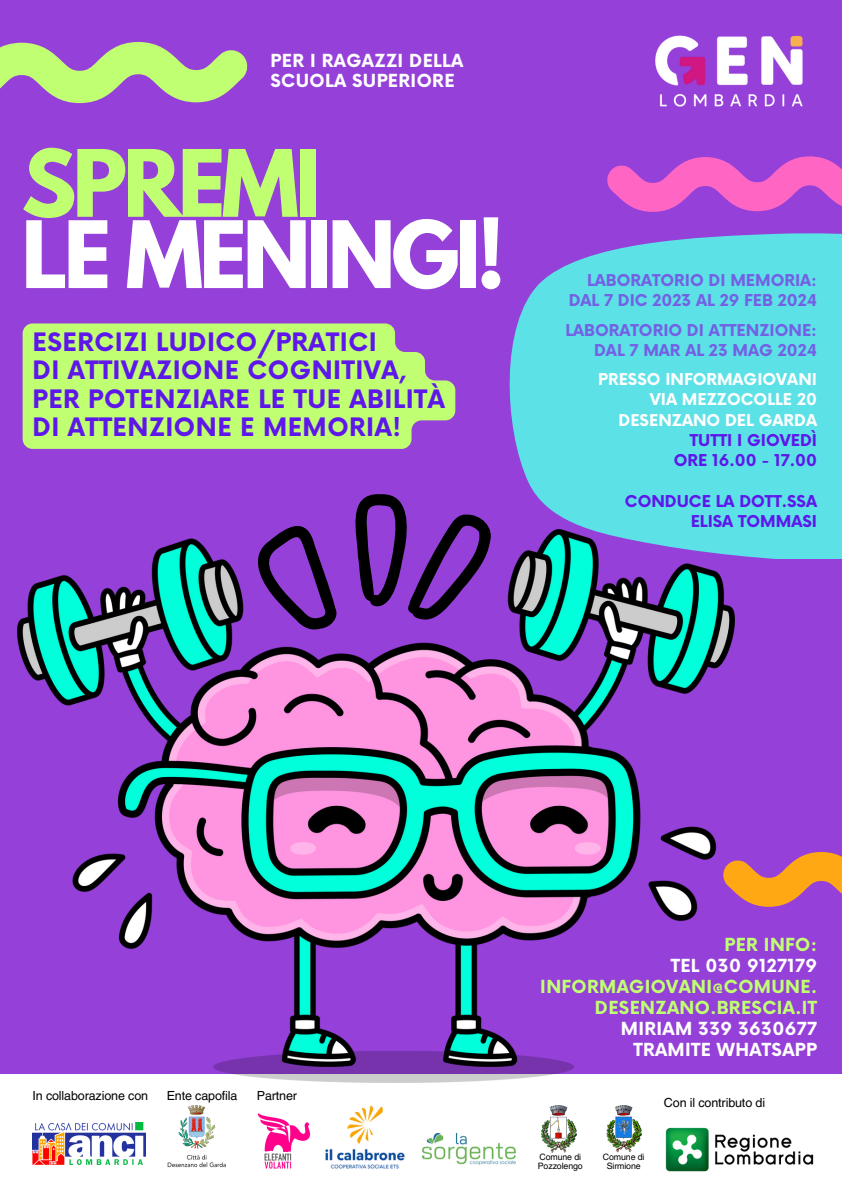
<style>
.page{position:relative;width:842px;height:1191px;background:#fff}
.page>*{position:absolute;margin:0;border:0;box-sizing:border-box;transform-origin:0 0}
.t1{font:700 82.2px "League Spartan";letter-spacing:-.05em;color:#fff}
.t2{font:700 82.2px "League Spartan";letter-spacing:-.05em;color:#c1ff72}
.t3{font:700 24.7px "Now";letter-spacing:.02em;color:#5e17eb}
.t4{font:700 17.6px "Now";letter-spacing:.02em;color:#fff}
.t5{font:700 17.5px "Now";letter-spacing:.02em;color:#c1ff72}
.t6{font:700 17.5px "Now";letter-spacing:.02em;color:#fff}
.t7{font:700 15.9px "Now";color:#7460e4}
.t8{font:700 15.9px "Now";color:#5e17eb}
.t9{font:700 15.9px "Now";color:#fff}
.t10{font:12.5px "Helvetica LT Pro";letter-spacing:-.01em;color:#000}
.t11{font:8.8px "Helvetica LT Pro";letter-spacing:-.01em;color:#000}
</style>
<div class="page">
<div style="left:0;top:0;width:842px;height:1073px;background:#9540d8"></div>
<img style="left:655px;top:35px;width:148px;height:72px">
<svg style="left:607px;top:156px;width:235px;height:56px"></svg>
<svg style="left:734px;top:852px;width:108px;height:54px"></svg>
<svg style="left:0;top:42px;width:248px;height:62px"></svg>
<img style="left:641px;top:1127px;width:173px;height:45px">
<img style="left:33px;top:1122px;width:112px;height:42px">
<img style="left:257px;top:1113px;width:54px;height:56px">
<img style="left:167px;top:1105px;width:59px;height:63px">
<img style="left:423px;top:1133px;width:92px;height:31px">
<img style="left:325px;top:1105px;width:80px;height:64px">
<img style="left:606px;top:1105px;width:35px;height:47px">
<img style="left:541px;top:1105px;width:35px;height:47px">
<svg style="left:509px;top:233px;width:333px;height:325px;fill:#5ce1e6"></svg>
<img style="left:18px;top:529px;width:716px;height:553px">
<svg style="left:240px;top:468px;width:280px;height:179px"></svg>
<svg style="left:23px;top:323px;width:432px;height:126px;fill:#c1ff72"></svg>
<p class="t4" style="left:270px;top:51px;width:194px">PER I RAGAZZI DELLA</p>
<p class="t4" style="left:270px;top:71px;width:186px">SCUOLA SUPERIORE</p>
<p class="t2" style="left:21px;top:143px;width:300px">SPREMI</p>
<p class="t1" style="left:21px;top:214px;width:485px">LE MENINGI!</p>
<p class="t3" style="left:33px;top:328px;width:346px">ESERCIZI LUDICO/PRATICI</p>
<p class="t3" style="left:33px;top:357px;width:376px">DI ATTIVAZIONE COGNITIVA,</p>
<p class="t3" style="left:33px;top:385px;width:414px">PER POTENZIARE LE TUE ABILITÀ</p>
<p class="t3" style="left:33px;top:414px;width:370px">DI ATTENZIONE E MEMORIA!</p>
<p class="t7" style="left:587px;top:272px;width:231px">LABORATORIO DI MEMORIA:</p>
<p class="t7" style="left:569px;top:292px;width:250px">DAL 7 DIC 2023 AL 29 FEB 2024</p>
<p class="t7" style="left:565px;top:321px;width:253px">LABORATORIO DI ATTENZIONE:</p>
<p class="t7" style="left:594px;top:341px;width:224px">DAL 7 MAR AL 23 MAG 2024</p>
<p class="t9" style="left:598px;top:371px;width:220px">PRESSO INFORMAGIOVANI</p>
<p class="t9" style="left:650px;top:391px;width:169px">VIA MEZZOCOLLE 20</p>
<p class="t9" style="left:619px;top:411px;width:200px">DESENZANO DEL GARDA</p>
<p class="t8" style="left:690px;top:431px;width:129px">TUTTI I GIOVEDÌ</p>
<p class="t8" style="left:674px;top:452px;width:145px">ORE 16.00 - 17.00</p>
<p class="t8" style="left:625px;top:492px;width:194px">CONDUCE LA DOTT.SSA</p>
<p class="t8" style="left:691px;top:512px;width:128px">ELISA TOMMASI</p>
<p class="t10" style="left:33px;top:1090px;width:117px">In collaborazione con</p>
<p class="t10" style="left:167px;top:1090px;width:72px">Ente capofila</p>
<p class="t10" style="left:257px;top:1090px;width:42px">Partner</p>
<p class="t5" style="left:724px;top:935px;width:94px">PER INFO:</p>
<p class="t6" style="left:671px;top:956px;width:148px">TEL 030 9127179</p>
<p class="t5" style="left:540px;top:977px;width:278px">INFORMAGIOVANI@COMUNE.</p>
<p class="t5" style="left:595px;top:998px;width:224px">DESENZANO.BRESCIA.IT</p>
<p class="t6" style="left:621px;top:1019px;width:198px">MIRIAM 339 3630677</p>
<p class="t6" style="left:633px;top:1040px;width:185px">TRAMITE WHATSAPP</p>
<p class="t11" style="left:539px;top:1153px;width:43px">Comune di</p>
<p class="t11" style="left:538px;top:1162px;width:47px">Pozzolengo</p>
<p class="t11" style="left:603px;top:1153px;width:43px">Comune di</p>
<p class="t11" style="left:607px;top:1162px;width:35px">Sirmione</p>
<p class="t10" style="left:664px;top:1097px;width:103px">Con il contributo di</p>
</div>
